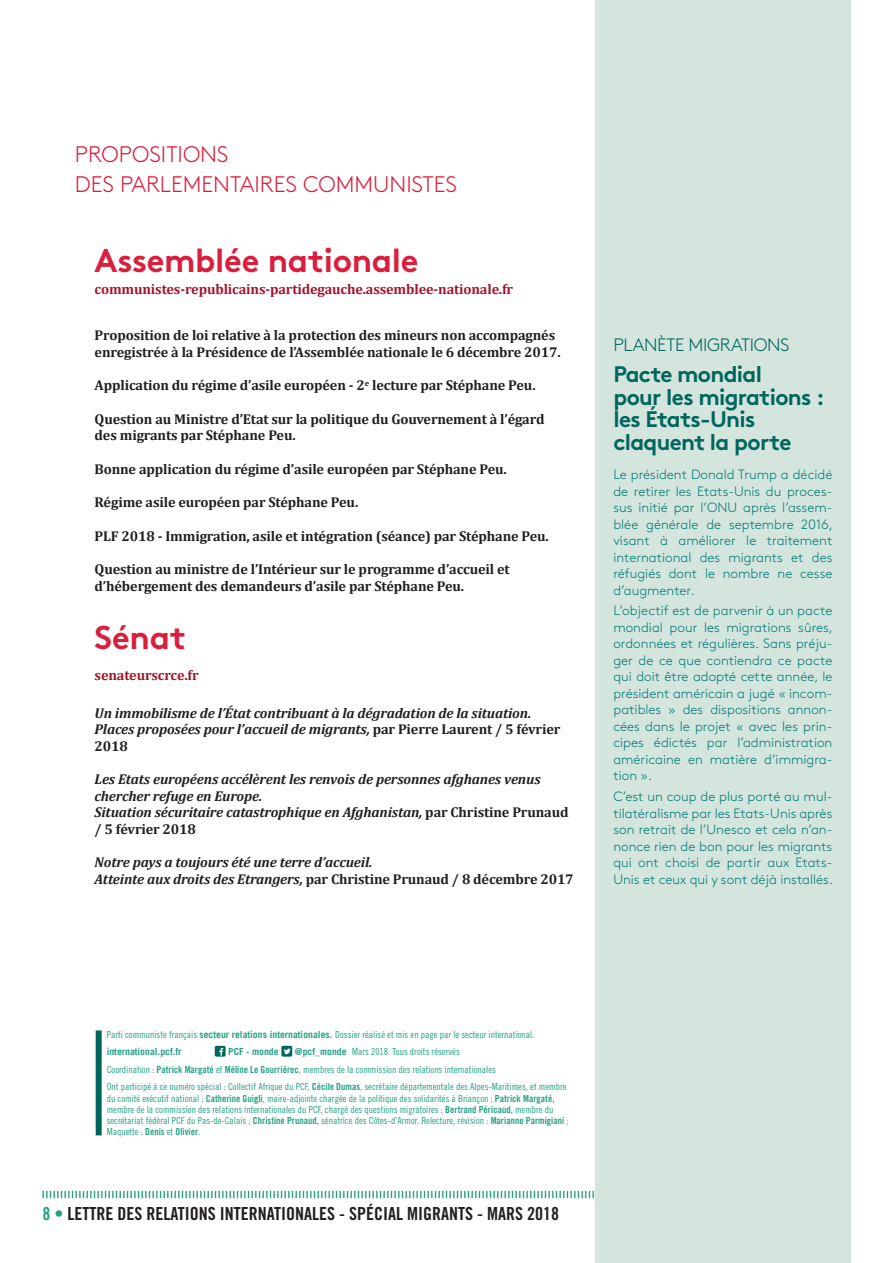
<style>
.page{position:relative;width:893px;height:1263px;background:#fff}
.page>*{position:absolute;margin:0;border:0;box-sizing:border-box;transform-origin:0 0}
.t1{font:700 33px "Brown Pro";letter-spacing:-.01em;color:#da1f3d}
.t2{font:700 22.5px/22.5px "Brown Pro";letter-spacing:-.03em;color:#00665d}
.t3{font:300 22.5px/30px "Brown Pro";color:#da1f3d}
.t4{font:18px "Trade Gothic Bold Cond Twenty";color:#231f20}
.t5{font:300 18px "Brown Pro";letter-spacing:-.02em;color:#00665d}
.t6{font:700 14.25px/16.5px "Cambria";letter-spacing:-.01em;color:#231f20}
.t7{font:italic 700 14.25px/16.5px "Cambria";letter-spacing:-.01em;color:#231f20}
.t8{font:700 14.25px "Cambria";letter-spacing:-.01em;color:#a5152d}
.t9{font:300 13.5px/16.5px "Brown Pro";color:#007b75;text-align:justify}
.t10{font:9.75px/11.2px "Trade Gothic Cond Eighteen";color:#24a084}
.t11{font:700 9.75px "Trade Gothic";color:#24a084}
.s1{font-style:normal}
.s2{font-family:"Trade Gothic";font-weight:700}
.s3{font-family:"Trade Gothic Bold Cond Twenty"}
.s4{color:#24a084}
</style>
<div class="page">
<svg style="left:42px;top:1189px;width:809px;height:10px"></svg>
<svg style="left:215px;top:1046px;width:11px;height:11px"></svg>
<svg style="left:281px;top:1046px;width:11px;height:11px"></svg>
<div style="left:96px;top:1030px;width:6px;height:105px;background:#00665d"></div>
<div style="left:595px;top:0;width:255px;height:1263px;background:#d4e5de"></div>
<h2 class="t3" style="left:75px;top:137px;width:384px">PROPOSITIONS<br>DES PARLEMENTAIRES COMMUNISTES</h2>
<h1 class="t1" style="left:95px;top:234px;width:325px">Assemblée nationale</h1>
<h3 class="t8" style="left:95px;top:279px;width:420px">communistes-republicains-partidegauche.assemblee-nationale.fr</h3>
<h3 class="t6" style="left:95px;top:327px;width:468px">Proposition de loi relative à la protection des mineurs non accompagnés enregistrée à la Présidence de l’Assemblée nationale le 6 décembre 2017.</h3>
<h3 class="t6" style="left:95px;top:377px;width:442px">Application du régime d’asile européen - 2<sup>e</sup> lecture par Stéphane Peu.</h3>
<h3 class="t6" style="left:95px;top:410px;width:451px">Question au Ministre d’Etat sur la politique du Gouvernement à l’égard des migrants par Stéphane Peu.</h3>
<h3 class="t6" style="left:95px;top:460px;width:414px">Bonne application du régime d’asile européen par Stéphane Peu.</h3>
<h3 class="t6" style="left:95px;top:494px;width:265px">Régime asile européen par Stéphane Peu.</h3>
<h3 class="t6" style="left:95px;top:527px;width:456px">PLF 2018 - Immigration, asile et intégration (séance) par Stéphane Peu.</h3>
<h3 class="t6" style="left:95px;top:561px;width:417px">Question au ministre de l’Intérieur sur le programme d’accueil et d’hébergement des demandeurs d’asile par Stéphane Peu.</h3>
<h1 class="t1" style="left:95px;top:611px;width:93px">Sénat</h1>
<h3 class="t8" style="left:95px;top:665px;width:105px">senateurscrce.fr</h3>
<h3 class="t7" style="left:95px;top:704px;width:467px">Un immobilisme de l’État contribuant à la dégradation de la situation.<br>Places proposées pour l’accueil de migrants, <span class="s1">par Pierre Laurent / 5 février<br>2018</span></h3>
<h3 class="t7" style="left:95px;top:771px;width:475px">Les Etats européens accélèrent les renvois de personnes afghanes venus chercher refuge en Europe.<br>Situation sécuritaire catastrophique en Afghanistan, <span class="s1">par Christine Prunaud / 5 février 2018</span></h3>
<h3 class="t7" style="left:95px;top:854px;width:481px">Notre pays a toujours été une terre d’accueil.<br>Atteinte aux droits des Etrangers, <span class="s1">par Christine Prunaud / 8 décembre 2017</span></h3>
<h3 class="t5" style="left:613px;top:332px;width:178px">PLANÈTE MIGRATIONS</h3>
<h2 class="t2" style="left:613px;top:361px;width:213px">Pacte mondial<br>pour les migrations : les États-Unis claquent la porte</h2>
<p class="t9" style="left:613px;top:465px;width:221px">Le président Donald Trump a décidé de retirer les Etats-Unis du proces&shy;sus initié par l’ONU après l’assem&shy;blée générale de septembre 2016, visant à améliorer le traitement international des migrants et des réfugiés dont le nombre ne cesse d’augmenter.</p>
<p class="t9" style="left:613px;top:601px;width:221px">L’objectif est de parvenir à un pacte mondial pour les migrations sûres, ordonnées et régulières. Sans préju&shy;ger de ce que contiendra ce pacte qui doit être adopté cette année, le président américain a jugé « incom&shy;patibles » des dispositions annon&shy;cées dans le projet « avec les prin&shy;cipes édictés par l’administration américaine en matière d’immigra&shy;tion ».</p>
<h3 class="t9" style="left:613px;top:787px;width:221px">C’est un coup de plus porté au mul&shy;tilatéralisme par les Etats-Unis après son retrait de l’Unesco et cela n’an&shy;nonce rien de bon pour les migrants qui ont choisi de partir aux Etats-Unis et ceux qui y sont déjà installés.</h3>
<p class="t10" style="left:107px;top:1028px;width:429px">Parti communiste français <span class="s2">secteur relations internationales.</span> Dossier réalisé et mis en page par le secteur international.</p>
<p class="t11" style="left:107px;top:1046px;width:76px">international.pcf.fr</p>
<p class="t11" style="left:228px;top:1046px;width:52px">PCF - monde</p>
<p class="t10" style="left:107px;top:1043px;width:461px;line-height:17.7px;text-indent:188px"><span class="s2">@pcf_monde</span> Mars 2018. Tous droits réservés<br>Coordination : <span class="s3">Patrick Margaté</span> et <span class="s3">Méline Le Gourriérec</span>, membres de la commission des relations internationales<br>Ont participé à ce numéro spécial : Collectif Afrique du PCF, <span class="s3">Cécile Dumas</span>, secrétaire départementale des Alpes-Maritimes, et membre</p>
<p class="t10" style="left:107px;top:1092px;width:463px">du comité exécutif national ; <span class="s3">Catherine Guigli</span>, maire-adjointe chargée de la politique des solidarités à Briançon ; <span class="s3">Patrick Margaté, </span>membre de la commission des relations internationales du PCF, chargé des questions migratoires ; <span class="s3">Bertrand Péricaud,</span> membre du secrétariat fédéral PCF du Pas-de-Calais ; <span class="s3">Christine Prunaud,</span> sénatrice des Côtes-d’Armor. Relecture, révision : <span class="s3">Marianne Parmigiani</span> ; Maquette : <span class="s3">Denis</span> et <span class="s3">Olivier</span>.</p>
<h3 class="t4" style="left:43px;top:1203px;width:518px"><span class="s4">8 •</span> LETTRE DES RELATIONS INTERNATIONALES - SPÉCIAL MIGRANTS - MARS 2018</h3>
</div>
